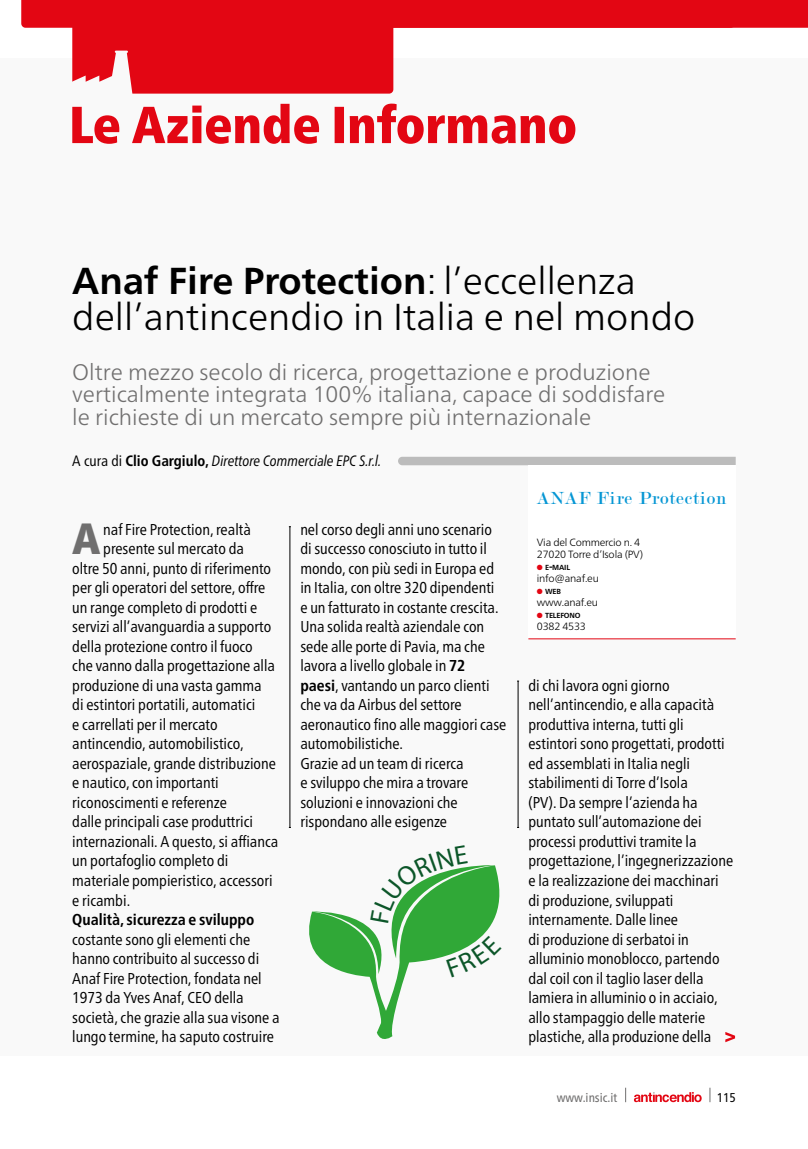
<style>
.page{position:relative;width:808px;height:1149px;background:#fff}
.page>*{position:absolute;margin:0;border:0;box-sizing:border-box;transform-origin:0 0}
.t1{font:900 condensed 43.65px "Frutiger Neue LT Pro";color:#706f6f}
.t2{font:300 37.5px/36px "Frutiger Neue LT Pro";color:#000}
.t3{font:300 22.5px/22.5px "Frutiger Neue LT Pro";color:#706f6f}
.t4{font:18.75px "Modern";letter-spacing:.05em;color:#0596d4}
.t5{font:condensed 15.75px/19.5px "Frutiger Neue LT Pro";color:#000}
.t6{font:700 condensed 15.75px "Frutiger Neue LT Pro";color:#000}
.t7{font:italic condensed 15px "Frutiger Neue LT Pro";color:#000}
.t8{font:condensed 12.75px "Frutiger Neue LT Pro";color:#706f6f}
.t9{font:condensed 12.75px "Frutiger Neue LT Pro";color:#000}
.t10{font:300 10.5px/12px "Frutiger Neue LT Pro";letter-spacing:-.02em;color:#000}
.t11{font:700 7.35px "Frutiger Neue LT Pro";letter-spacing:-.03em;color:#000}
.s1{font-weight:700}
.s2{font-style:normal}
.s3{font-weight:700;font-style:normal}
.s4{color:#e30613}
.s5{font-size:10.5px}
</style>
<div class="page">
<svg style="left:710px;top:1087px;width:1px;height:14px"></svg>
<svg style="left:625px;top:1087px;width:1px;height:14px"></svg>
<svg style="left:634px;top:1092px;width:68px;height:9px"></svg>
<div style="left:0;top:58px;width:808px;height:998px;background:#f9f9f9"></div>
<svg style="left:398px;top:456px;width:338px;height:9px"></svg>
<div style="left:528px;top:465px;width:208px;height:173px;background:#fff"></div>
<hr style="left:528px;top:638px;width:208px;height:1px;background:#e30613">
<hr style="left:290px;top:526px;width:1px;height:301px;background:#000">
<hr style="left:518px;top:681px;width:1px;height:146px;background:#000">
<svg style="left:72px;top:104px;width:503px;height:40px"></svg>
<svg style="left:21px;top:0;width:787px;height:94px"></svg>
<svg style="left:725px;top:1032px;width:10px;height:9px"></svg>
<svg style="left:309px;top:865px;width:191px;height:174px"></svg>
<h2 class="t2" style="left:72px;top:263px;width:625px"><span class="s1">Anaf Fire Protection</span>: l’eccellenza dell’antincendio in Italia e nel mondo</h2>
<h3 class="t3" style="left:72px;top:360px;width:595px">Oltre mezzo secolo di ricerca, progettazione e produzione verticalmente integrata 100% italiana, capace di soddisfare le richieste di un mercato sempre più internazionale</h3>
<p class="t7" style="left:72px;top:451px;width:311px"><span class="s2">A cura di</span> <span class="s3">Clio Gargiulo,</span> Direttore Commerciale EPC S.r.l.</p>
<h1 class="t1" style="left:72px;top:512px;width:30px">A</h1>
<p class="t5" style="left:103px;top:519px;width:149px">naf Fire Protection, realtà</p>
<p class="t5" style="left:103px;top:538px;width:142px">presente sul mercato da</p>
<p class="t5" style="left:72px;top:558px;width:200px">oltre 50 anni, punto di riferimento</p>
<p class="t5" style="left:72px;top:577px;width:194px">per gli operatori del settore, offre</p>
<p class="t5" style="left:72px;top:597px;width:186px">un range completo di prodotti e</p>
<p class="t5" style="left:72px;top:616px;width:200px">servizi all’avanguardia a supporto</p>
<p class="t5" style="left:72px;top:636px;width:182px">della protezione contro il fuoco</p>
<p class="t5" style="left:72px;top:655px;width:204px">che vanno dalla progettazione alla</p>
<p class="t5" style="left:72px;top:675px;width:191px">produzione di una vasta gamma</p>
<p class="t5" style="left:72px;top:694px;width:185px">di estintori portatili, automatici</p>
<p class="t5" style="left:72px;top:714px;width:147px">e carrellati per il mercato</p>
<p class="t5" style="left:72px;top:733px;width:173px">antincendio, automobilistico,</p>
<p class="t5" style="left:72px;top:753px;width:205px">aerospaziale, grande distribuzione</p>
<p class="t5" style="left:72px;top:772px;width:148px">e nautico, con importanti</p>
<p class="t5" style="left:72px;top:792px;width:156px">riconoscimenti e referenze</p>
<p class="t5" style="left:72px;top:811px;width:182px">dalle principali case produttrici</p>
<p class="t5" style="left:72px;top:831px;width:207px">internazionali. A questo, si affianca</p>
<p class="t5" style="left:72px;top:850px;width:158px">un portafoglio completo di</p>
<p class="t5" style="left:72px;top:870px;width:202px">materiale pompieristico, accessori</p>
<p class="t5" style="left:72px;top:889px;width:59px">e ricambi.</p>
<p class="t6" style="left:72px;top:909px;width:183px">Qualità, sicurezza e sviluppo</p>
<p class="t5" style="left:72px;top:928px;width:209px">costante sono gli elementi che hanno contribuito al successo di<br>Anaf Fire Protection, fondata nel<br>1973 da Yves Anaf, CEO della società, che grazie alla sua visone a lungo termine, ha saputo costruire</p>
<p class="t5" style="left:300px;top:519px;width:208px">nel corso degli anni uno scenario di successo conosciuto in tutto il mondo, con più sedi in Europa ed in Italia, con oltre 320 dipendenti<br>e un fatturato in costante crescita.<br>Una solida realtà aziendale con sede alle porte di Pavia, ma che lavora a livello globale in <span class="s1">72 paesi</span>, vantando un parco clienti che va da Airbus del settore aeronautico fino alle maggiori case automobilistiche.<br>Grazie ad un team di ricerca<br>e sviluppo che mira a trovare soluzioni e innovazioni che rispondano alle esigenze</p>
<p class="t4" style="left:537px;top:488px;width:191px">ANAF Fire Protection</p>
<p class="t10" style="left:537px;top:536px;width:108px">Via del Commercio n. 4<br>27020 Torre d’Isola (PV)</p>
<p class="t11" style="left:537px;top:563px;width:35px"><span class="s4">●</span> E<span class="s5">-</span>MAIL</p>
<p class="t10" style="left:537px;top:572px;width:64px">info@anaf.eu</p>
<p class="t11" style="left:537px;top:587px;width:26px"><span class="s4">●</span> WEB</p>
<p class="t10" style="left:537px;top:596px;width:63px">www.anaf.eu</p>
<p class="t11" style="left:537px;top:611px;width:45px"><span class="s4">●</span> TELEFONO</p>
<p class="t10" style="left:537px;top:620px;width:50px">0382 4533</p>
<p class="t5" style="left:528px;top:675px;width:206px">di chi lavora ogni giorno nell’antincendio, e alla capacità produttiva interna, tutti gli estintori sono progettati, prodotti ed assemblati in Italia negli stabilimenti di Torre d’Isola<br>(PV). Da sempre l’azienda ha puntato sull’automazione dei processi produttivi tramite la progettazione, l’ingegnerizzazione e la realizzazione dei macchinari di produzione, sviluppati internamente. Dalle linee<br>di produzione di serbatoi in alluminio monoblocco, partendo dal coil con il taglio laser della lamiera in alluminio o in acciaio, allo stampaggio delle materie plastiche, alla produzione della</p>
<p class="t8" style="left:557px;top:1089px;width:62px">www.insic.it</p>
<p class="t9" style="left:717px;top:1089px;width:20px">115</p>
</div>
